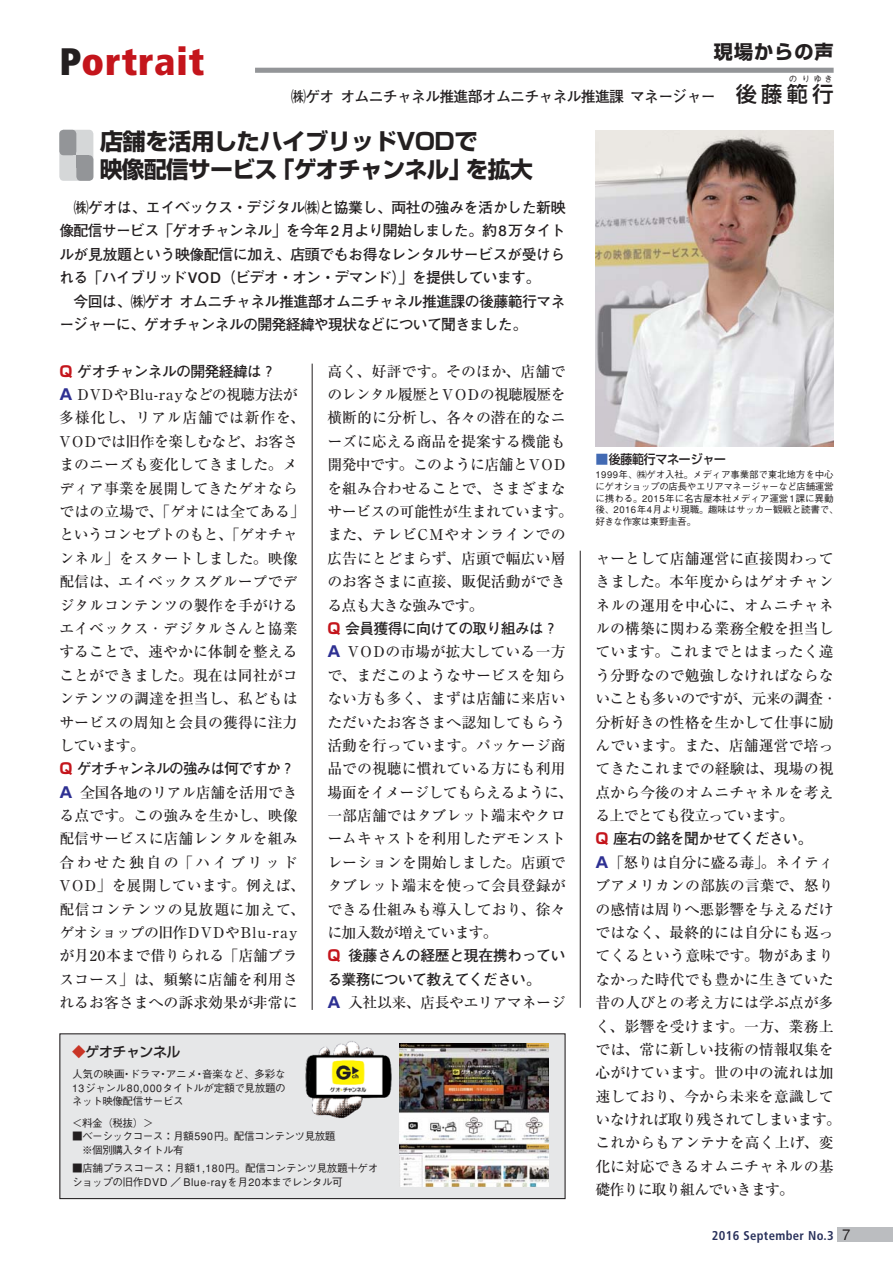
<style>
.page{position:relative;width:893px;height:1263px;background:#fff}
.page>*{position:absolute;margin:0;border:0;box-sizing:border-box;transform-origin:0 0}
.t1{font:900 condensed 38.25px "Frutiger";letter-spacing:.025em;color:#c4151c}
.t2{font:22.95px/27.6px "Shin Go Bold 83 pv RKSJ H";letter-spacing:-.025em;color:#231f20}
.t3{font:21.3px "Shin Go Medium 83 pv RKSJ H";color:#231f20}
.t4{font:19.2px "Shin Go Bold 83 pv RKSJ H";letter-spacing:.05em;color:#231f20}
.t5{font:14.85px/23.4px "Ryumin Medium 83 pv RKSJ H";letter-spacing:.005em;color:#231f20}
.t6{font:14.85px/23.4px "Futo Go B101 Bold 83 pv RKSJ H";letter-spacing:-.05em;color:#231f20}
.t7{font:14.85px/23.4px "Futo Go B101 Bold 83 pv RKSJ H";letter-spacing:-.03em;color:#231f20}
.t8{font:14.85px "Futo Go B101 Bold 83 pv RKSJ H";letter-spacing:-.075em;color:#231f20}
.t9{font:14.85px "Ryumin Medium 83 pv RKSJ H";letter-spacing:-.025em;color:#231f20}
.t10{font:13.8px "Shin Go Medium 83 pv RKSJ H";letter-spacing:-.025em;color:#231f20}
.t11{font:700 condensed 12.75px "Frutiger";letter-spacing:.025em;color:#29315b}
.t12{font:12.75px "Shin Go Medium 83 pv RKSJ H";letter-spacing:-.025em;color:#231f20;scale:.94 1}
.t13{font:500 10.65px/13.8px "Gothic BBB";letter-spacing:-.04em;color:#231f20}
.t14{font:500 9.6px/11.7px "Gothic BBB";letter-spacing:-.02em;color:#231f20}
.t15{font:500 8.55px "Gothic BBB";color:#231f20}
.s1{color:#231f20}
.s2{font-family:"Shin Go Medium 83 pv RKSJ H";font-size:21.3px}
.s3{font-family:"Shin Go Bold 83 pv RKSJ H";color:#c4151c}
.s4{font-family:"Shin Go Bold 83 pv RKSJ H";color:#2e3092}
.s5{color:#c93526}
.s6{color:#426ab3}
.s7{font-family:"Gothic BBB";font-weight:500;font-stretch:normal;font-size:14.85px;color:#231f20}
</style>
<div class="page">
<div style="left:837px;top:1227px;width:55px;height:15px;background:#bbbdc0"></div>
<div style="left:255px;top:68px;width:578px;height:5px;background:#939598"></div>
<hr style="left:312px;top:364px;width:1px;height:646px;background:#231f20">
<hr style="left:580px;top:551px;width:1px;height:457px;background:#231f20">
<div style="left:59px;top:130px;width:34px;height:51px;background:#d5d7d8;border-radius:4px"></div>
<div style="left:59px;top:130px;width:17px;height:25px;background:#939598;border-radius:4px"></div>
<div style="left:76px;top:155px;width:17px;height:26px;background:#939598;border-radius:4px"></div>
<div style="left:64px;top:143px;width:12px;height:12px;background:#939598"></div>
<div style="left:76px;top:155px;width:13px;height:13px;background:#939598"></div>
<img style="left:595px;top:131px;width:238px;height:316px">
<div style="left:60px;top:1034px;width:505px;height:165px;background:#e6e7e8"></div>
<div style="left:59px;top:1033px;width:506px;height:166px;border:1px solid #231f20"></div>
<img style="left:399px;top:1044px;width:149px;height:143px">
<img style="left:305px;top:1041px;width:87px;height:78px">
<h1 class="t1" style="left:59px;top:46px;width:146px"><span class="s1">P</span>ortrait</h1>
<p class="t4" style="left:714px;top:45px;width:121px">現場からの声</p>
<p class="t15" style="left:789px;top:76px;width:45px">のりゆき</p>
<h3 class="t3" style="left:812px;top:86px;width:23px">行</h3>
<p class="t6" style="left:291px;top:86px;width:518px">㈱ゲオ オムニチャネル推進部オムニチャネル推進課 マネージャー <span class="s2">後藤範</span></p>
<h2 class="t2" style="left:100px;top:131px;width:434px">店舗を活用したハイブリッドVODで<br>映像配信サービス「ゲオチャンネル」を拡大</h2>
<p class="t6" style="left:59px;top:198px;width:507px">　㈱ゲオは、エイベックス・デジタル㈱と協業し、両社の強みを活かした新映像配信サービス「ゲオチャンネル」を今年2月より開始しました。約8万タイトルが見放題という映像配信に加え、店頭でもお得なレンタルサービスが受けられる「ハイブリッドVOD（ビデオ・オン・デマンド）」を提供しています。<br>　今回は、㈱ゲオ オムニチャネル推進部オムニチャネル推進課の後藤範行マネージャーに、ゲオチャンネルの開発経緯や現状などについて聞きました。</p>
<p class="t6" style="left:59px;top:361px;width:218px"><span class="s3">Q</span> ゲオチャンネルの開発経緯は？</p>
<p class="t5" style="left:59px;top:385px;width:247px"><span class="s4">A</span> DVDやBlu-rayなどの視聴方法が多様化し、リアル店舗では新作を、<br>VODでは旧作を楽しむなど、お客さまのニーズも変化してきました。メディア事業を展開してきたゲオならではの立場で、「ゲオには全てある」というコンセプトのもと、「ゲオチャンネル」をスタートしました。映像配信は、エイベックスグループでデジタルコンテンツの製作を手がけるエイベックス・デジタルさんと協業することで、速やかに体制を整えることができました。現在は同社がコンテンツの調達を担当し、私どもはサービスの周知と会員の獲得に注力しています。</p>
<p class="t8" style="left:59px;top:763px;width:237px"><span class="s3">Q</span> ゲオチャンネルの強みは何ですか？</p>
<p class="t5" style="left:59px;top:782px;width:247px"><span class="s4">A</span> 全国各地のリアル店舗を活用できる点です。この強みを生かし、映像配信サービスに店舗レンタルを組み合わせた独自の「ハイブリッド<br>VOD」を展開しています。例えば、配信コンテンツの見放題に加えて、ゲオショップの旧作DVDやBlu-rayが月20本まで借りられる「店舗プラスコース」は、頻繁に店舗を利用されるお客さまへの訴求効果が非常に</p>
<p class="t5" style="left:327px;top:361px;width:247px">高く、好評です。そのほか、店舗でのレンタル履歴とVODの視聴履歴を横断的に分析し、各々の潜在的なニーズに応える商品を提案する機能も開発中です。このように店舗とVODを組み合わせることで、さまざまなサービスの可能性が生まれています。また、テレビCMやオンラインでの広告にとどまらず、店頭で幅広い層のお客さまに直接、販促活動ができる点も大きな強みです。</p>
<p class="t6" style="left:327px;top:619px;width:232px"><span class="s3">Q</span> 会員獲得に向けての取り組みは？</p>
<p class="t5" style="left:327px;top:642px;width:247px"><span class="s4">A</span> VODの市場が拡大している一方で、まだこのようなサービスを知らない方も多く、まずは店舗に来店いただいたお客さまへ認知してもらう活動を行っています。パッケージ商品での視聴に慣れている方にも利用場面をイメージしてもらえるように、一部店舗ではタブレット端末やクロームキャストを利用したデモンストレーションを開始しました。店頭でタブレット端末を使って会員登録ができる仕組みも導入しており、徐々に加入数が増えています。</p>
<p class="t7" style="left:327px;top:946px;width:240px"><span class="s3">Q</span> 後藤さんの経歴と現在携わっている業務について教えてください。</p>
<p class="t9" style="left:327px;top:997px;width:240px"><span class="s4">A</span> 入社以来、店長やエリアマネージ</p>
<p class="t10" style="left:72px;top:1046px;width:110px"><span class="s5">◆</span>ゲオチャンネル</p>
<p class="t13" style="left:72px;top:1068px;width:215px;text-align:justify">人気の映画・ドラマ・アニメ・音楽など、多彩な13ジャンル80,000タイトルが定額で見放題のネット映像配信サービス</p>
<p class="t13" style="left:72px;top:1117px;width:83px">＜料金（税抜）＞</p>
<p class="t13" style="left:72px;top:1131px;width:275px">■ベーシックコース：月額590円。配信コンテンツ見放題　　※個別購入タイトル有</p>
<p class="t13" style="left:72px;top:1163px;width:308px">■店舗プラスコース：月額1,180円。配信コンテンツ見放題＋ゲオショップの旧作DVD ／ Blue-rayを月20本までレンタル可</p>
<p class="t12" style="left:595px;top:455px;width:140px"><span class="s6">■</span>後藤範行マネージャー</p>
<p class="t14" style="left:595px;top:470px;width:244px">1999年、㈱ゲオ入社。メディア事業部で東北地方を中心にゲオショップの店長やエリアマネージャーなど店舗運営に携わる。2015年に名古屋本社メディア運営1課に異動後、2016年4月より現職。趣味はサッカー観戦と読書で、好きな作家は東野圭吾。</p>
<p class="t5" style="left:595px;top:549px;width:243px">ャーとして店舗運営に直接関わってきました。本年度からはゲオチャンネルの運用を中心に、オムニチャネルの構築に関わる業務全般を担当しています。これまでとはまったく違う分野なので勉強しなければならないことも多いのですが、元来の調査・分析好きの性格を生かして仕事に励んでいます。また、店舗運営で培ってきたこれまでの経験は、現場の視点から今後のオムニチャネルを考える上でとても役立っています。</p>
<p class="t6" style="left:595px;top:829px;width:218px"><span class="s3">Q</span> 座右の銘を聞かせてください。</p>
<p class="t5" style="left:595px;top:853px;width:247px"><span class="s4">A</span>「怒りは自分に盛る毒」。ネイティブアメリカンの部族の言葉で、怒りの感情は周りへ悪影響を与えるだけではなく、最終的には自分にも返ってくるという意味です。物があまりなかった時代でも豊かに生きていた昔の人びとの考え方には学ぶ点が多く、影響を受けます。一方、業務上では、常に新しい技術の情報収集を心がけています。世の中の流れは加速しており、今から未来を意識していなければ取り残されてしまいます。これからもアンテナを高く上げ、変化に対応できるオムニチャネルの基礎作りに取り組んでいきます。</p>
<p class="t11" style="left:712px;top:1230px;width:140px">2016 September No.3 <span class="s7">7</span></p>
</div>
